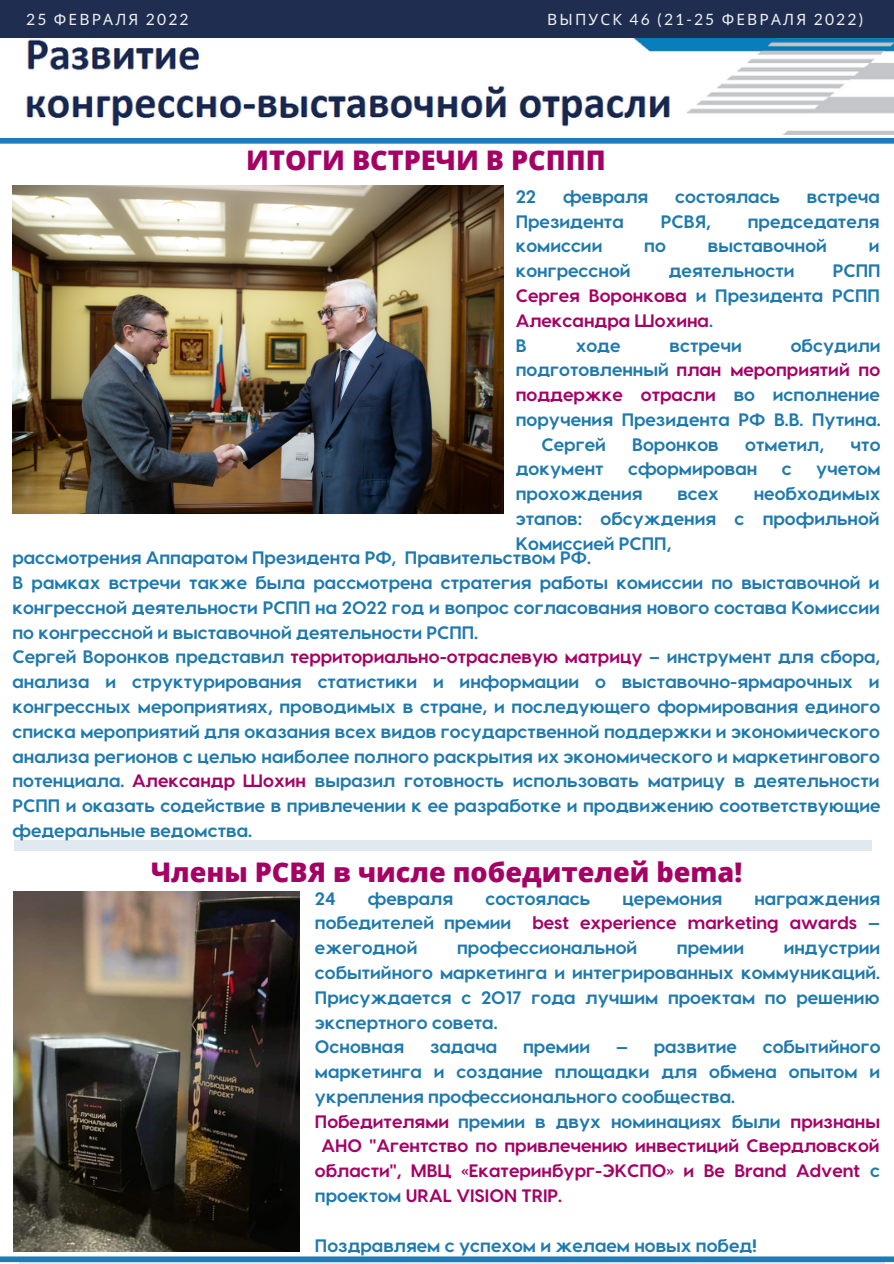
<style>
.page{position:relative;width:894px;height:1264px;background:#fff}
.page>*{position:absolute;margin:0;border:0;box-sizing:border-box;transform-origin:0 0}
.t1{font:800 27px "Open Sans";color:#a50064}
.t2{font:700 18px/24.8px "Visby CF";color:#1e79ae;text-align:justify}
.t3{font:700 18px/24.8px "Visby CF";color:#a50064;text-align:justify}
.t4{font:15.6px "Noto Sans";letter-spacing:.14em;color:#f2f2f2}
.s1{font-family:"Lato"}
.s2{color:#1e79ae}
.s3{color:#a50064}
</style>
<div class="page">
<div style="left:0;top:0;width:893px;height:38px;background:#1e2d50"></div>
<svg style="left:20px;top:1261px;width:864px;height:2px;background:#73acd2"></svg>
<div style="left:0;top:1256px;width:893px;height:5px;background:#1b7bbb"></div>
<div style="left:0;top:138px;width:893px;height:6px;background:#1b7bbb"></div>
<img style="left:26px;top:38px;width:867px;height:97px">
<img style="left:12px;top:185px;width:491px;height:328px">
<img style="left:14px;top:891px;width:286px;height:360px">
<div style="left:14px;top:840px;width:857px;height:11px;background:#e0e8f0"></div>
<p class="t4" style="left:26px;top:8px;width:164px"><span class="s1">25</span> ФЕВРАЛЯ <span class="s1">2022</span></p>
<p class="t4" style="left:547px;top:8px;width:317px">ВЫПУСК <span class="s1">46 (21-25</span> ФЕВРАЛЯ <span class="s1">2022)</span></p>
<p class="t1" style="left:246px;top:141px;width:361px">ИТОГИ ВСТРЕЧИ В РСППП</p>
<p class="t2" style="left:515px;top:183px;width:22px">22</p>
<p class="t2" style="left:563px;top:183px;width:87px">февраля</p>
<p class="t2" style="left:675px;top:183px;width:106px">состоялась</p>
<p class="t2" style="left:806px;top:183px;width:74px">встреча</p>
<p class="t2" style="left:515px;top:208px;width:110px">Президента</p>
<p class="t2" style="left:660px;top:208px;width:51px">РСВЯ,</p>
<p class="t2" style="left:747px;top:208px;width:133px">председателя</p>
<p class="t2" style="left:515px;top:233px;width:88px">комиссии</p>
<p class="t2" style="left:644px;top:233px;width:23px">по</p>
<p class="t2" style="left:707px;top:233px;width:121px">выставочной</p>
<p class="t2" style="left:868px;top:233px;width:12px">и</p>
<p class="t2" style="left:515px;top:257px;width:116px">конгрессной</p>
<p class="t2" style="left:668px;top:257px;width:127px">деятельности</p>
<p class="t3" style="left:515px;top:257px;width:366px;text-indent:317px"><span class="s2">РСПП </span>Сергея Воронкова <span class="s2">и Президента РСПП </span>Александра Шохина<span class="s2">.</span></p>
<p class="t2" style="left:515px;top:332px;width:12px">В</p>
<p class="t2" style="left:575px;top:332px;width:46px">ходе</p>
<p class="t2" style="left:669px;top:332px;width:74px">встречи</p>
<p class="t2" style="left:790px;top:332px;width:91px">обсудили</p>
<p class="t3" style="left:515px;top:356px;width:366px"><span class="s2">подготовленный</span> план мероприятий по</p>
<p class="t3" style="left:515px;top:381px;width:365px">поддержке отрасли <span class="s2">во исполнение</span></p>
<p class="t2" style="left:515px;top:406px;width:366px">поручения Президента РФ В.В. Путина.</p>
<p class="t2" style="left:541px;top:431px;width:66px">Сергей</p>
<p class="t2" style="left:632px;top:431px;width:88px">Воронков</p>
<p class="t2" style="left:745px;top:431px;width:80px">отметил,</p>
<p class="t2" style="left:850px;top:431px;width:31px">что</p>
<p class="t2" style="left:515px;top:456px;width:89px">документ</p>
<p class="t2" style="left:628px;top:456px;width:131px">сформирован</p>
<p class="t2" style="left:781px;top:456px;width:11px">с</p>
<p class="t2" style="left:815px;top:456px;width:66px">учетом</p>
<p class="t2" style="left:515px;top:480px;width:128px">прохождения</p>
<p class="t2" style="left:677px;top:480px;width:43px">всех</p>
<p class="t2" style="left:515px;top:480px;width:366px;text-indent:238px">необходимых этапов: обсуждения с профильной Комиссией РСПП,</p>
<p class="t2" style="left:12px;top:544px;width:580px">рассмотрения Аппаратом Президента РФ, Правительством РФ.</p>
<p class="t2" style="left:12px;top:569px;width:868px">В рамках встречи также была рассмотрена стратегия работы комиссии по выставочной и конгрессной деятельности РСПП на 2022 год и вопрос согласования нового состава Комиссии по конгрессной и выставочной деятельности РСПП.</p>
<p class="t2" style="left:12px;top:643px;width:869px">Сергей Воронков представил <span class="s3">территориально-отраслевую матрицу</span> – инструмент для сбора, анализа и структурирования статистики и информации о выставочно-ярмарочных и конгрессных мероприятиях, проводимых в стране, и последующего формирования единого списка мероприятий для оказания всех видов государственной поддержки и экономического анализа регионов с целью наиболее полного раскрытия их экономического и маркетингового потенциала. <span class="s3">Александр Шохин</span> выразил готовность использовать матрицу в деятельности РСПП и оказать содействие в привлечении к ее разработке и продвижению соответствующие федеральные ведомства.</p>
<p class="t1" style="left:151px;top:853px;width:593px">Члены РСВЯ в числе победителей bema!</p>
<p class="t2" style="left:315px;top:884px;width:22px">24</p>
<p class="t2" style="left:368px;top:884px;width:87px">февраля</p>
<p class="t2" style="left:485px;top:884px;width:106px">состоялась</p>
<p class="t2" style="left:622px;top:884px;width:101px">церемония</p>
<p class="t2" style="left:315px;top:884px;width:567px;text-indent:439px">награждения победителей премии <span class="s3">best experience marketing awards</span> — ежегодной</p>
<p class="t2" style="left:457px;top:934px;width:181px">профессиональной</p>
<p class="t2" style="left:676px;top:934px;width:69px">премии</p>
<p class="t2" style="left:315px;top:934px;width:566px;text-indent:468px">индустрии событийного маркетинга и интегрированных коммуникаций.<br>Присуждается с 2017 года лучшим проектам по решению экспертного совета.</p>
<p class="t2" style="left:315px;top:1033px;width:91px">Основная</p>
<p class="t2" style="left:430px;top:1033px;width:69px">задача</p>
<p class="t2" style="left:523px;top:1033px;width:69px">премии</p>
<p class="t2" style="left:616px;top:1033px;width:122px">— развитие</p>
<p class="t2" style="left:315px;top:1033px;width:567px;text-indent:447px">событийного маркетинга и создание площадки для обмена опытом и укрепления профессионального сообщества.</p>
<p class="t2" style="left:315px;top:1107px;width:566px"><span class="s3">Победителями</span> премии в двух номинациях были <span class="s3">признаны</span></p>
<p class="t3" style="left:321px;top:1132px;width:559px">АНО "Агентство по привлечению инвестиций Свердловской</p>
<p class="t3" style="left:315px;top:1157px;width:566px">области", МВЦ «Екатеринбург-ЭКСПО» и Be Brand Advent <span class="s2">с</span></p>
<p class="t3" style="left:315px;top:1182px;width:249px"><span class="s2">проектом</span> URAL VISION TRIP.</p>
<p class="t2" style="left:315px;top:1231px;width:443px">Поздравляем с успехом и желаем новых побед!</p>
</div>
